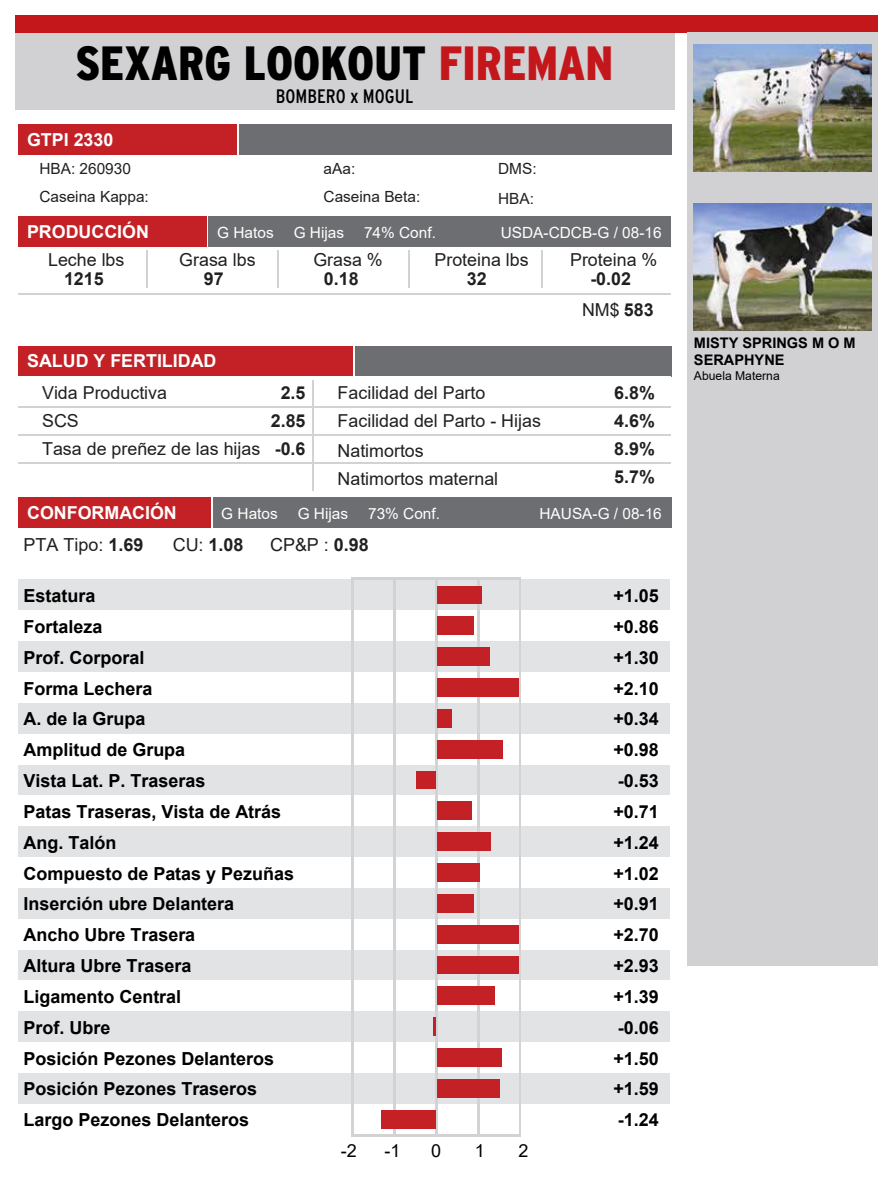
<style>
.page{position:relative;width:893px;height:1188px;background:#fff}
.page>*{position:absolute;margin:0;border:0;box-sizing:border-box;transform-origin:0 0}
.t1{font:900 condensed 48px "Interstate";color:#000}
.t2{font:condensed 19.5px "Interstate";color:#000}
.t3{font:700 18px "Arial";color:#000}
.t4{font:18px "Arial";color:#221f20}
.t5{font:700 18px "Arial";color:#221f20}
.t6{font:18px "Arial";color:#000}
.t7{font:17.85px/28px "Arial";color:#221f20}
.t8{font:700 17.85px "Arial";color:#fff}
.t9{font:700 17.85px/31.8px "Arial";color:#221f20}
.t10{font:15.45px "Arial";color:#fff}
.t11{font:15.45px "Arial";color:#221f20}
.t12{font:700 14.55px/17.4px "Arial";color:#000}
.t13{font:12.15px "Arial";color:#000}
.s1{color:#c4171c}
.s2{font-weight:400}
.s3{font-weight:700}
</style>
<div class="page">
<div style="left:15px;top:33px;width:659px;height:77px;background:#d1d1d4"></div>
<div style="left:15px;top:15px;width:863px;height:18px;background:#c4171c"></div>
<div style="left:687px;top:33px;width:191px;height:933px;background:#d1d1d4"></div>
<img style="left:694px;top:204px;width:177px;height:126px">
<img style="left:694px;top:45px;width:177px;height:126px">
<div style="left:18px;top:1073px;width:651px;height:31px;background:#e2e3e4"></div>
<div style="left:18px;top:1011px;width:651px;height:31px;background:#e2e3e4"></div>
<div style="left:18px;top:949px;width:651px;height:31px;background:#e2e3e4"></div>
<div style="left:18px;top:888px;width:651px;height:31px;background:#e2e3e4"></div>
<div style="left:18px;top:826px;width:651px;height:31px;background:#e2e3e4"></div>
<div style="left:18px;top:765px;width:651px;height:30px;background:#e2e3e4"></div>
<div style="left:18px;top:703px;width:651px;height:31px;background:#e2e3e4"></div>
<div style="left:18px;top:641px;width:651px;height:31px;background:#e2e3e4"></div>
<div style="left:18px;top:580px;width:651px;height:30px;background:#e2e3e4"></div>
<div style="left:18px;top:125px;width:219px;height:30px;background:#c42127"></div>
<div style="left:239px;top:125px;width:432px;height:30px;background:#6d6e71"></div>
<div style="left:18px;top:217px;width:189px;height:30px;background:#c42127"></div>
<div style="left:208px;top:217px;width:463px;height:30px;background:#6d6e71"></div>
<hr style="left:146px;top:250px;width:2px;height:38px;background:#d2d1d4">
<hr style="left:277px;top:250px;width:2px;height:38px;background:#d2d1d4">
<hr style="left:408px;top:250px;width:1px;height:38px;background:#d2d1d4">
<hr style="left:541px;top:250px;width:1px;height:38px;background:#d2d1d4">
<hr style="left:18px;top:294px;width:653px;height:1px;background:#d2d1d4">
<div style="left:18px;top:346px;width:335px;height:30px;background:#c42127"></div>
<div style="left:355px;top:346px;width:316px;height:30px;background:#6d6e71"></div>
<hr style="left:312px;top:380px;width:2px;height:26px;background:#d2d1d4">
<hr style="left:18px;top:406px;width:653px;height:2px;background:#d2d1d4">
<hr style="left:312px;top:408px;width:2px;height:26px;background:#d2d1d4">
<hr style="left:18px;top:434px;width:653px;height:2px;background:#d2d1d4">
<hr style="left:312px;top:436px;width:2px;height:26px;background:#d2d1d4">
<hr style="left:18px;top:462px;width:653px;height:2px;background:#d2d1d4">
<hr style="left:312px;top:464px;width:2px;height:26px;background:#d2d1d4">
<div style="left:18px;top:498px;width:193px;height:30px;background:#c42127"></div>
<div style="left:213px;top:498px;width:458px;height:30px;background:#6d6e71"></div>
<hr style="left:351px;top:577px;width:170px;height:2px;background:#d2d1d4">
<img style="left:393px;top:580px;width:2px;height:554px">
<img style="left:435px;top:579px;width:2px;height:555px">
<img style="left:477px;top:580px;width:2px;height:554px">
<img style="left:437px;top:586px;width:44px;height:18px">
<img style="left:437px;top:617px;width:36px;height:18px">
<img style="left:437px;top:1079px;width:63px;height:18px">
<img style="left:437px;top:1049px;width:64px;height:17px">
<img style="left:437px;top:987px;width:58px;height:18px">
<img style="left:437px;top:956px;width:81px;height:18px">
<img style="left:437px;top:925px;width:81px;height:18px">
<img style="left:437px;top:894px;width:36px;height:18px">
<img style="left:437px;top:864px;width:42px;height:17px">
<img style="left:437px;top:833px;width:53px;height:18px">
<img style="left:437px;top:802px;width:35px;height:18px">
<img style="left:437px;top:740px;width:65px;height:18px">
<img style="left:437px;top:709px;width:14px;height:18px">
<img style="left:437px;top:679px;width:81px;height:17px">
<img style="left:437px;top:648px;width:52px;height:18px">
<img style="left:381px;top:1110px;width:54px;height:18px">
<svg style="left:434px;top:1018px;width:1px;height:18px"></svg>
<img style="left:416px;top:771px;width:19px;height:18px">
<h1 class="t1" style="left:75px;top:34px;width:539px">SEXARG LOOKOUT <span class="s1">FIREMAN</span></h1>
<p class="t2" style="left:276px;top:84px;width:139px">BOMBERO x MOGUL</p>
<p class="t8" style="left:27px;top:127px;width:88px">GTPI 2330</p>
<p class="t11" style="left:39px;top:158px;width:93px">HBA: 260930</p>
<p class="t11" style="left:323px;top:158px;width:33px">aAa:</p>
<p class="t11" style="left:498px;top:158px;width:40px">DMS:</p>
<p class="t11" style="left:39px;top:186px;width:111px">Caseina Kappa:</p>
<p class="t11" style="left:323px;top:186px;width:98px">Caseina Beta:</p>
<p class="t8" style="left:27px;top:219px;width:123px">PRODUCCIÓN</p>
<p class="t10" style="left:217px;top:222px;width:58px">G Hatos</p>
<p class="t10" style="left:294px;top:222px;width:52px">G Hijas</p>
<p class="t10" style="left:364px;top:222px;width:73px">74% Conf.</p>
<p class="t10" style="left:501px;top:222px;width:162px">USDA-CDCB-G / 08-16</p>
<p class="t7" style="left:48px;top:246px;width:78px">Leche lbs</p>
<p class="t9" style="left:64px;top:263px;width:41px">1215</p>
<p class="t11" style="left:498px;top:188px;width:37px">HBA:</p>
<p class="t7" style="left:179px;top:246px;width:78px">Grasa lbs</p>
<p class="t9" style="left:204px;top:263px;width:21px">97</p>
<p class="t7" style="left:313px;top:246px;width:71px">Grasa %</p>
<p class="t9" style="left:324px;top:263px;width:36px">0.18</p>
<p class="t7" style="left:570px;top:246px;width:89px">Proteina %</p>
<p class="t9" style="left:582px;top:263px;width:73px;text-indent:8px">-0.02<br><span class="s2">NM$</span> 583</p>
<p class="t7" style="left:434px;top:246px;width:96px">Proteina lbs</p>
<p class="t9" style="left:467px;top:263px;width:21px">32</p>
<p class="t8" style="left:27px;top:349px;width:191px">SALUD Y FERTILIDAD</p>
<p class="t7" style="left:42px;top:379px;width:126px">Vida Productiva</p>
<p class="t9" style="left:281px;top:377px;width:26px">2.5</p>
<p class="t7" style="left:337px;top:379px;width:149px">Facilidad del Parto</p>
<p class="t9" style="left:614px;top:377px;width:42px">6.8%</p>
<p class="t7" style="left:42px;top:407px;width:38px">SCS</p>
<p class="t9" style="left:271px;top:405px;width:36px">2.85</p>
<p class="t7" style="left:337px;top:407px;width:205px">Facilidad del Parto - Hijas</p>
<p class="t9" style="left:614px;top:405px;width:42px">4.6%</p>
<p class="t7" style="left:42px;top:435px;width:265px">Tasa de preñez de las hijas <span class="s3">-0.6</span></p>
<p class="t9" style="left:614px;top:435px;width:42px;line-height:28px">8.9%<br>5.7%</p>
<p class="t8" style="left:27px;top:500px;width:151px">CONFORMACIÓN</p>
<p class="t10" style="left:221px;top:503px;width:58px">G Hatos</p>
<p class="t10" style="left:298px;top:503px;width:52px">G Hijas</p>
<p class="t10" style="left:368px;top:503px;width:73px">73% Conf.</p>
<p class="t10" style="left:539px;top:503px;width:124px">HAUSA-G / 08-16</p>
<p class="t4" style="left:23px;top:533px;width:121px">PTA Tipo: <span class="s3">1.69</span></p>
<p class="t5" style="left:173px;top:532px;width:72px"><span class="s2">CU:</span> 1.08</p>
<p class="t4" style="left:270px;top:533px;width:100px">CP&amp;P : <span class="s3">0.98</span></p>
<p class="t3" style="left:23px;top:583px;width:73px">Estatura</p>
<p class="t3" style="left:613px;top:583px;width:47px">+1.05</p>
<p class="t3" style="left:23px;top:614px;width:80px">Fortaleza</p>
<p class="t3" style="left:613px;top:614px;width:47px">+0.86</p>
<p class="t3" style="left:23px;top:645px;width:122px">Prof. Corporal</p>
<p class="t3" style="left:613px;top:645px;width:47px">+1.30</p>
<p class="t3" style="left:23px;top:676px;width:130px">Forma Lechera</p>
<p class="t3" style="left:613px;top:676px;width:47px">+2.10</p>
<p class="t3" style="left:23px;top:706px;width:123px">A. de la Grupa</p>
<p class="t3" style="left:613px;top:706px;width:47px">+0.34</p>
<p class="t3" style="left:23px;top:737px;width:163px">Amplitud de Grupa</p>
<p class="t3" style="left:613px;top:737px;width:47px">+0.98</p>
<p class="t3" style="left:23px;top:768px;width:183px">Vista Lat. P. Traseras</p>
<p class="t3" style="left:618px;top:768px;width:42px">-0.53</p>
<p class="t3" style="left:23px;top:799px;width:259px">Patas Traseras, Vista de Atrás</p>
<p class="t3" style="left:613px;top:799px;width:47px">+0.71</p>
<p class="t3" style="left:23px;top:830px;width:94px">Ang. Talón</p>
<p class="t3" style="left:613px;top:830px;width:47px">+1.24</p>
<p class="t3" style="left:23px;top:861px;width:272px">Compuesto de Patas y Pezuñas</p>
<p class="t3" style="left:613px;top:861px;width:47px">+1.02</p>
<p class="t3" style="left:23px;top:891px;width:212px">Inserción ubre Delantera</p>
<p class="t3" style="left:613px;top:891px;width:47px">+0.91</p>
<p class="t3" style="left:23px;top:922px;width:173px">Ancho Ubre Trasera</p>
<p class="t3" style="left:613px;top:922px;width:47px">+2.70</p>
<p class="t3" style="left:23px;top:953px;width:169px">Altura Ubre Trasera</p>
<p class="t3" style="left:613px;top:953px;width:47px">+2.93</p>
<p class="t3" style="left:23px;top:984px;width:159px">Ligamento Central</p>
<p class="t3" style="left:613px;top:984px;width:47px">+1.39</p>
<p class="t3" style="left:23px;top:1015px;width:88px">Prof. Ubre</p>
<p class="t3" style="left:618px;top:1015px;width:42px">-0.06</p>
<p class="t3" style="left:23px;top:1046px;width:252px">Posición Pezones Delanteros</p>
<p class="t3" style="left:613px;top:1046px;width:47px">+1.50</p>
<p class="t3" style="left:23px;top:1076px;width:235px">Posición Pezones Traseros</p>
<p class="t3" style="left:613px;top:1076px;width:47px">+1.59</p>
<p class="t3" style="left:23px;top:1107px;width:227px">Largo Pezones Delanteros</p>
<p class="t3" style="left:618px;top:1107px;width:42px">-1.24</p>
<p class="t6" style="left:341px;top:1138px;width:17px">-2</p>
<p class="t6" style="left:384px;top:1138px;width:17px">-1</p>
<p class="t6" style="left:431px;top:1138px;width:11px">0</p>
<p class="t6" style="left:474px;top:1138px;width:11px">1</p>
<p class="t6" style="left:518px;top:1138px;width:11px">2</p>
<p class="t7" style="left:337px;top:437px;width:162px">Natimortos<br>Natimortos maternal</p>
<p class="t12" style="left:694px;top:334px;width:163px">MISTY SPRINGS M O M<br>SERAPHYNE</p>
<p class="t13" style="left:694px;top:368px;width:87px">Abuela Materna</p>
</div>
